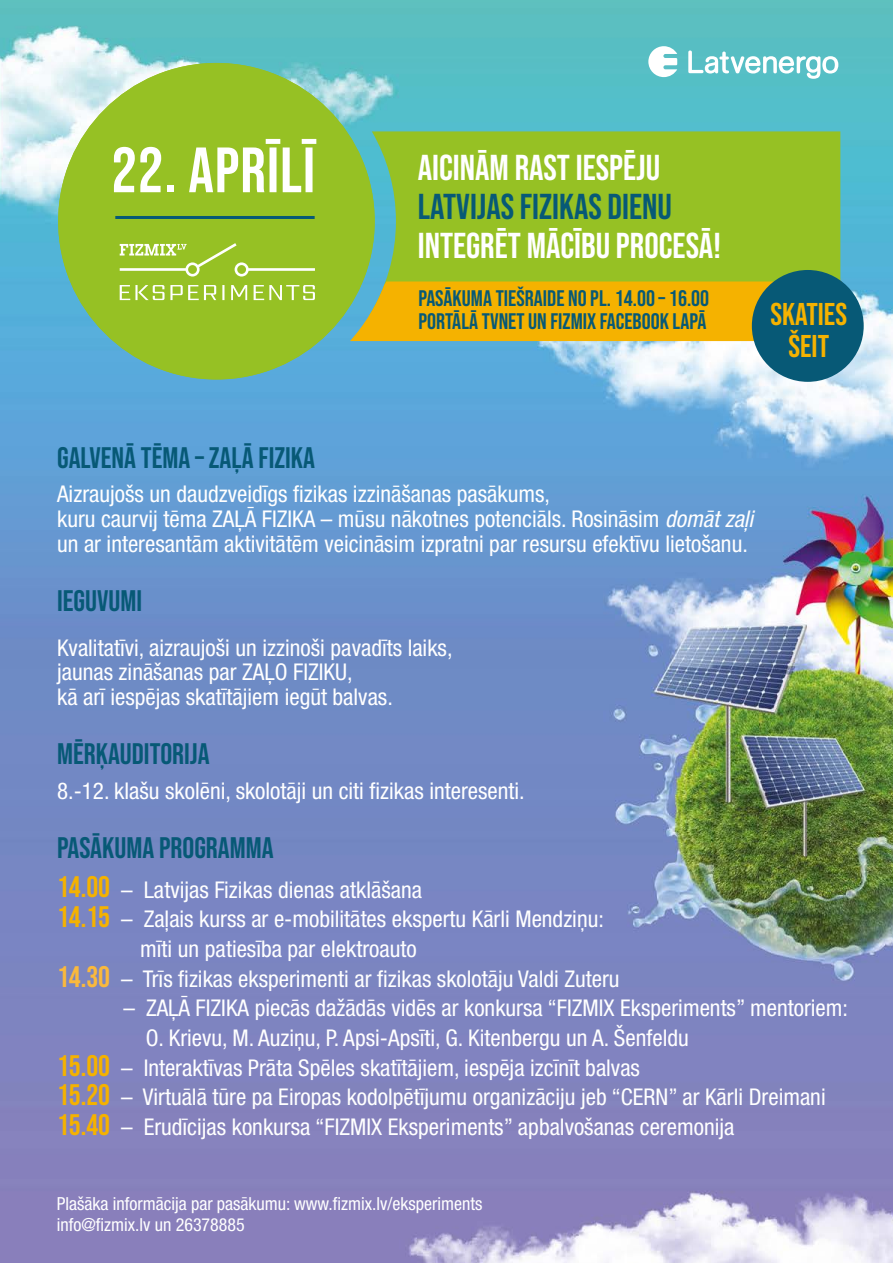
<style>
.page{position:relative;width:893px;height:1263px;background:#fff}
.page>*{position:absolute;margin:0;border:0;box-sizing:border-box;transform-origin:0 0}
.t1{font:63.9px "Bebas Neue";letter-spacing:.015em;color:#fff}
.t2{font:36px "Bebas Neue";color:#fff}
.t3{font:36px "Bebas Neue";color:#075976}
.t4{font:31.5px/31.5px "Bebas Neue";color:#f5b200;text-align:center}
.t5{font:29.7px "Bebas Neue";color:#075976}
.t6{font:condensed 23.1px/24.8px "Helvetica Neue LT Pro";color:#fff}
.t7{font:22.5px/22.5px "Bebas Neue";color:#075976}
.t8{font:condensed 18px/21px "Helvetica Neue LT Pro";color:#fff}
.s1{font-style:italic}
.s2{font-family:"Bebas Neue";font-stretch:normal;font-size:29.7px;color:#f5b200}
.s3{font-family:"Bebas Neue";font-stretch:normal;font-size:29.7px;color:#fab93d}
</style>
<div class="page">
<img style="left:0;top:0;width:893px;height:1263px">
<div style="left:369px;top:131px;width:471px;height:150px;background:#96c124"></div>
<div style="left:58px;top:63px;width:317px;height:316px;background:#96c124;border-radius:50%"></div>
<svg style="left:120px;top:243px;width:195px;height:57px"></svg>
<hr style="left:115px;top:216px;width:200px;height:3px;background:#075976">
<svg style="left:648px;top:46px;width:29px;height:31px"></svg>
<svg style="left:688px;top:51px;width:150px;height:28px"></svg>
<svg style="left:350px;top:281px;width:424px;height:60px;background:#ecb20a"></svg>
<div style="left:752px;top:270px;width:112px;height:112px;background:#075976;border-radius:50%"></div>
<h1 class="t1" style="left:111px;top:134px;width:205px">22. APRĪLĪ</h1>
<h2 class="t2" style="left:418px;top:147px;width:244px">AICINĀM RAST IESPĒJU</h2>
<h2 class="t3" style="left:418px;top:186px;width:256px">LATVIJAS FIZIKAS DIENU</h2>
<h2 class="t2" style="left:418px;top:225px;width:305px">INTEGRĒT MĀCĪBU PROCESĀ!</h2>
<p class="t7" style="left:418px;top:287px;width:292px">PASĀKUMA TIEŠRAIDE NO PL. 14.00 – 16.00<br>PORTĀLĀ TVNET UN FIZMIX FACEBOOK LAPĀ</p>
<h3 class="t4" style="left:770px;top:298px;width:78px">SKATIES<br>ŠEIT</h3>
<p class="t5" style="left:57px;top:441px;width:259px">GALVENĀ TĒMA – ZAĻĀ FIZIKA</p>
<p class="t6" style="left:57px;top:482px;width:698px">Aizraujošs un daudzveidīgs fizikas izzināšanas pasākums,<br>kuru caurvij tēma ZAĻĀ FIZIKA – mūsu nākotnes potenciāls. Rosināsim <span class="s1">domāt zaļi </span>un ar interesantām aktivitātēm veicināsim izpratni par resursu efektīvu lietošanu.</p>
<p class="t5" style="left:57px;top:584px;width:87px">IEGUVUMI</p>
<p class="t6" style="left:57px;top:635px;width:397px">Kvalitatīvi, aizraujoši un izzinoši pavadīts laiks, jaunas zināšanas par ZAĻO FIZIKU,<br>kā arī iespējas skatītājiem iegūt balvas.</p>
<p class="t5" style="left:57px;top:737px;width:154px">MĒRĶAUDITORIJA</p>
<p class="t6" style="left:57px;top:778px;width:469px">8.-12. klašu skolēni, skolotāji un citi fizikas interesenti.</p>
<p class="t5" style="left:57px;top:831px;width:218px">PASĀKUMA PROGRAMMA</p>
<p class="t6" style="left:57px;top:877px;width:366px"><span class="s2">14.00</span> – Latvijas Fizikas dienas atklāšana</p>
<p class="t6" style="left:57px;top:906px;width:548px"><span class="s2">14.15</span> – Zaļais kurss ar e-mobilitātes ekspertu Kārli Mendziņu:</p>
<p class="t6" style="left:140px;top:936px;width:278px">mīti un patiesība par elektroauto</p>
<p class="t6" style="left:57px;top:966px;width:564px"><span class="s3">14.30</span> – Trīs fizikas eksperimenti ar fizikas skolotāju Valdi Zuteru</p>
<p class="t6" style="left:123px;top:995px;width:726px">– ZAĻĀ FIZIKA piecās dažādās vidēs ar konkursa “FIZMIX Eksperiments” mentoriem:</p>
<p class="t6" style="left:146px;top:1025px;width:544px">O. Krievu, M. Auziņu, P. Apsi-Apsīti, G. Kitenbergu un A. Šenfeldu</p>
<p class="t6" style="left:57px;top:1055px;width:584px"><span class="s2">15.00</span> – Interaktīvas Prāta Spēles skatītājiem, iespēja izcīnīt balvas</p>
<p class="t6" style="left:57px;top:1085px;width:770px"><span class="s2">15.20</span> – Virtuālā tūre pa Eiropas kodolpētījumu organizāciju jeb “CERN” ar Kārli Dreimani</p>
<p class="t6" style="left:57px;top:1114px;width:679px"><span class="s2">15.40</span> – Erudīcijas konkursa “FIZMIX Eksperiments” apbalvošanas ceremonija</p>
<p class="t8" style="left:57px;top:1193px;width:427px">Plašāka informācija par pasākumu: www.fizmix.lv/eksperiments info@fizmix.lv un 26378885</p>
</div>
